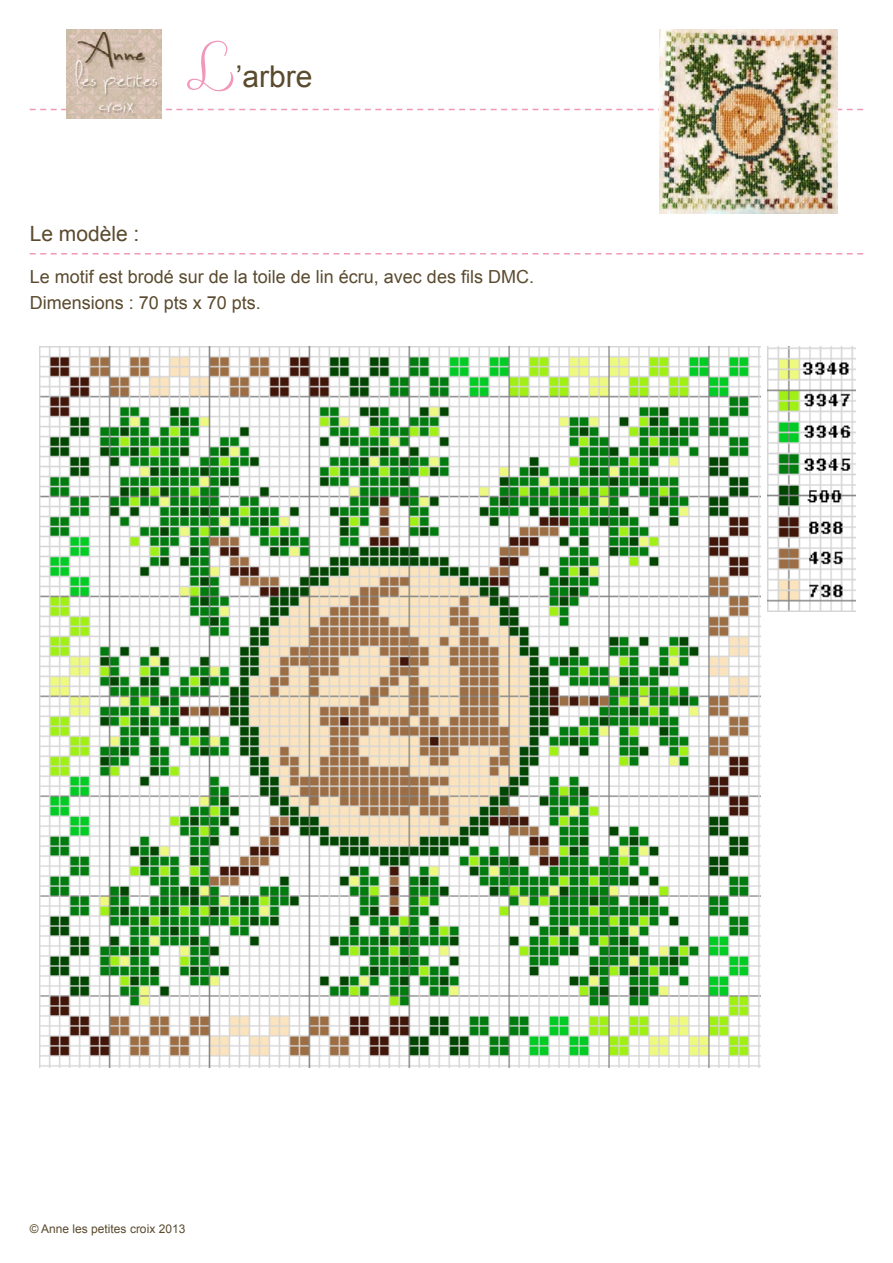
<style>
.page{position:relative;width:893px;height:1263px;background:#fff}
.page>*{position:absolute;margin:0;border:0;box-sizing:border-box;transform-origin:0 0}
.t1{font:30px "Arial";color:#5a4a2e}
.t2{font:21px "Arial";color:#5a4a2e}
.t3{font:18px/25.5px "Arial";color:#5a4a2e}
.t4{font:12px "Arial";color:#5a4a2e}
.s1{font-family:"Clicker Script";font-size:63px;color:#f198ba}
</style>
<div class="page">
<svg style="left:30px;top:253px;width:833px;height:1px"></svg>
<svg style="left:30px;top:109px;width:833px;height:1px"></svg>
<img style="left:67px;top:30px;width:95px;height:89px">
<img style="left:659px;top:30px;width:179px;height:183px">
<img style="left:39px;top:346px;width:721px;height:721px">
<img style="left:767px;top:346px;width:89px;height:266px">
<h1 class="t1" style="left:187px;top:56px;width:127px"><span class="s1">L</span>’arbre</h1>
<p class="t2" style="left:30px;top:219px;width:111px">Le modèle :</p>
<p class="t3" style="left:30px;top:264px;width:506px">Le motif est brodé sur de la toile de lin écru, avec des fils DMC.<br>Dimensions : 70 pts x 70 pts.</p>
<p class="t4" style="left:30px;top:1220px;width:157px">© Anne les petites croix 2013</p>
</div>
